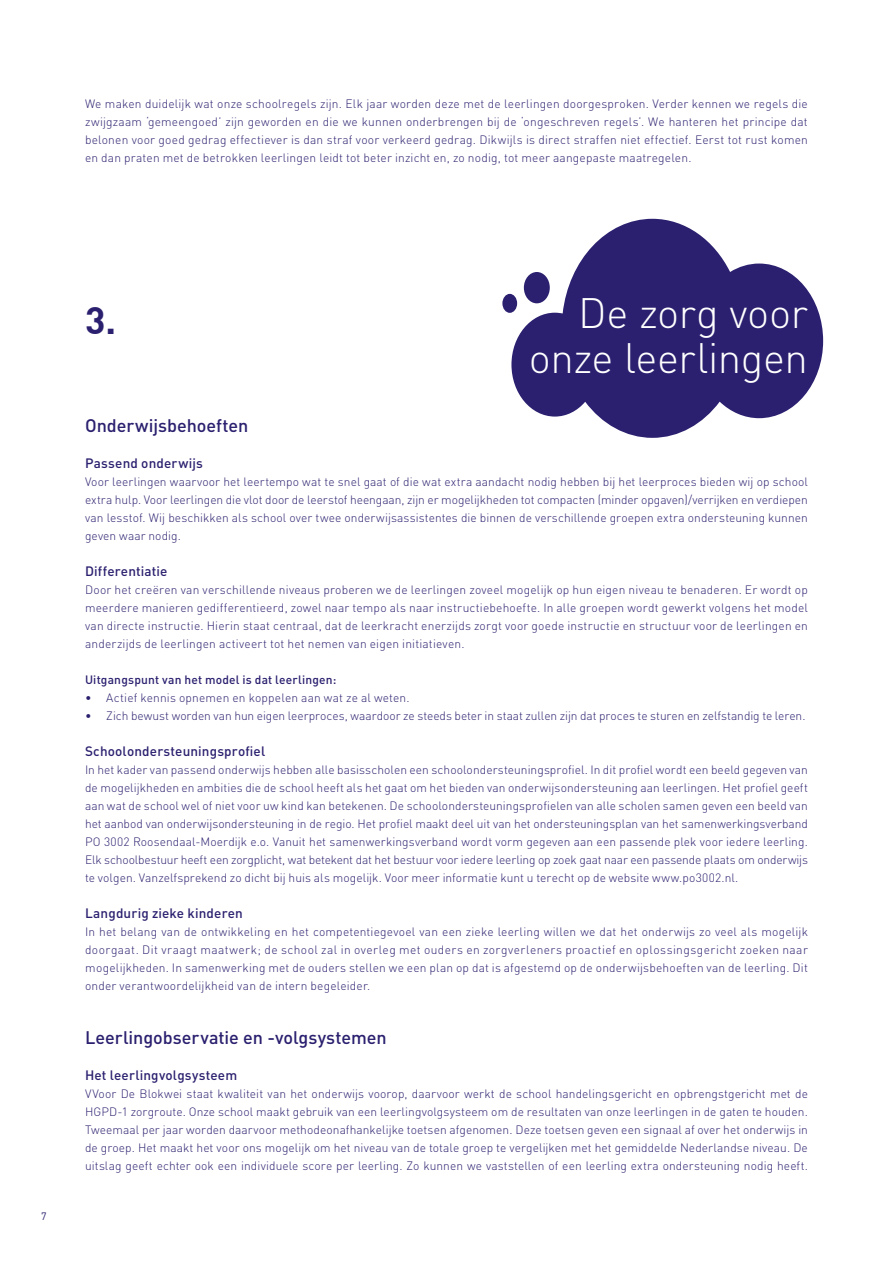
<style>
.page{position:relative;width:893px;height:1263px;background:#fff}
.page>*{position:absolute;margin:0;border:0;box-sizing:border-box;transform-origin:0 0}
.t1{font:300 42px/45px "DIN Pro";letter-spacing:-.01em;color:#fff;text-align:right}
.t2{font:37.5px "DIN Bold";color:#2a206f}
.t3{font:500 18px "DIN Pro";color:#2a206f}
.t4{font:500 13.5px "DIN Pro";letter-spacing:.01em;color:#2a206f}
.t5{font:300 12px/18px "DIN Pro";letter-spacing:.01em;color:#2a206f;text-align:justify}
.t6{font:500 12px "DIN Pro";letter-spacing:.015em;color:#2a206f}
.t7{font:10.5px "DIN";color:#2a206f}
</style>
<div class="page">
<svg style="left:511px;top:219px;width:312px;height:219px;fill:#2a206f"></svg>
<div style="left:524px;top:272px;width:26px;height:31px;background:#2a206f;border-radius:50%"></div>
<div style="left:502px;top:294px;width:15px;height:19px;background:#2a206f;border-radius:50%"></div>
<p class="t5" style="left:85px;top:94px;width:724px">We maken duidelijk wat onze schoolregels zijn. Elk jaar worden deze met de leerlingen doorgesproken. Verder kennen we regels die zwijgzaam ‘gemeengoed’ zijn geworden en die we kunnen onderbrengen bij de ‘ongeschreven regels’. We hanteren het principe dat belonen voor goed gedrag effectiever is dan straf voor verkeerd gedrag. Dikwijls is direct straffen niet effectief. Eerst tot rust komen en dan praten met de betrokken leerlingen leidt tot beter inzicht en, zo nodig, tot meer aangepaste maatregelen.</p>
<p class="t7" style="left:41px;top:1210px;width:7px">7</p>
<h2 class="t2" style="left:85px;top:296px;width:32px">3.</h2>
<h1 class="t1" style="left:529px;top:289px;width:281px">De zorg voor onze leerlingen</h1>
<h3 class="t3" style="left:85px;top:413px;width:165px">Onderwijsbehoeften</h3>
<p class="t4" style="left:85px;top:454px;width:119px">Passend onderwijs</p>
<p class="t5" style="left:85px;top:472px;width:724px">Voor leerlingen waarvoor het leertempo wat te snel gaat of die wat extra aandacht nodig hebben bij het leerproces bieden wij op school extra hulp. Voor leerlingen die vlot door de leerstof heengaan, zijn er mogelijkheden tot compacten (minder opgaven)/verrijken en verdiepen van lesstof. Wij beschikken als school over twee onderwijsassistentes die binnen de verschillende groepen extra ondersteuning kunnen geven waar nodig.</p>
<p class="t4" style="left:85px;top:562px;width:84px">Differentiatie</p>
<p class="t5" style="left:85px;top:580px;width:724px">Door het creëren van verschillende niveaus proberen we de leerlingen zoveel mogelijk op hun eigen niveau te benaderen. Er wordt op meerdere manieren gedifferentieerd, zowel naar tempo als naar instructiebehoefte. In alle groepen wordt gewerkt volgens het model van directe instructie. Hierin staat centraal, dat de leerkracht enerzijds zorgt voor goede instructie en structuur voor de leerlingen en anderzijds de leerlingen activeert tot het nemen van eigen initiatieven.</p>
<p class="t6" style="left:85px;top:672px;width:253px">Uitgangspunt van het model is dat leerlingen:</p>
<p class="t5" style="left:85px;top:688px;width:326px">• Actief kennis opnemen en koppelen aan wat ze al weten.</p>
<p class="t5" style="left:85px;top:706px;width:722px">• Zich bewust worden van hun eigen leerproces, waardoor ze steeds beter in staat zullen zijn dat proces te sturen en zelfstandig te leren.</p>
<p class="t4" style="left:85px;top:742px;width:182px">Schoolondersteuningsprofiel</p>
<p class="t5" style="left:85px;top:760px;width:724px">In het kader van passend onderwijs hebben alle basisscholen een schoolondersteuningsprofiel. In dit profiel wordt een beeld gegeven van de mogelijkheden en ambities die de school heeft als het gaat om het bieden van onderwijsondersteuning aan leerlingen. Het profiel geeft aan wat de school wel of niet voor uw kind kan betekenen. De schoolondersteuningsprofielen van alle scholen samen geven een beeld van het aanbod van onderwijsondersteuning in de regio. Het profiel maakt deel uit van het ondersteuningsplan van het samenwerkingsverband PO 3002 Roosendaal-Moerdijk e.o. Vanuit het samenwerkingsverband wordt vorm gegeven aan een passende plek voor iedere leerling.<br>Elk schoolbestuur heeft een zorgplicht, wat betekent dat het bestuur voor iedere leerling op zoek gaat naar een passende plaats om onderwijs te volgen. Vanzelfsprekend zo dicht bij huis als mogelijk. Voor meer informatie kunt u terecht op de website www.po3002.nl.</p>
<p class="t4" style="left:85px;top:904px;width:159px">Langdurig zieke kinderen</p>
<p class="t5" style="left:85px;top:922px;width:724px">In het belang van de ontwikkeling en het competentiegevoel van een zieke leerling willen we dat het onderwijs zo veel als mogelijk doorgaat. Dit vraagt maatwerk; de school zal in overleg met ouders en zorgverleners proactief en oplossingsgericht zoeken naar mogelijkheden. In samenwerking met de ouders stellen we een plan op dat is afgestemd op de onderwijsbehoeften van de leerling. Dit onder verantwoordelijkheid van de intern begeleider.</p>
<h3 class="t3" style="left:85px;top:1025px;width:303px">Leerlingobservatie en -volgsystemen</h3>
<p class="t4" style="left:85px;top:1066px;width:154px">Het leerlingvolgsysteem</p>
<p class="t5" style="left:85px;top:1084px;width:724px">VVoor De Blokwei staat kwaliteit van het onderwijs voorop, daarvoor werkt de school handelingsgericht en opbrengstgericht met de HGPD-1 zorgroute. Onze school maakt gebruik van een leerlingvolgsysteem om de resultaten van onze leerlingen in de gaten te houden.<br>Tweemaal per jaar worden daarvoor methodeonafhankelijke toetsen afgenomen. Deze toetsen geven een signaal af over het onderwijs in de groep. Het maakt het voor ons mogelijk om het niveau van de totale groep te vergelijken met het gemiddelde Nederlandse niveau. De uitslag geeft echter ook een individuele score per leerling. Zo kunnen we vaststellen of een leerling extra ondersteuning nodig heeft.</p>
</div>
